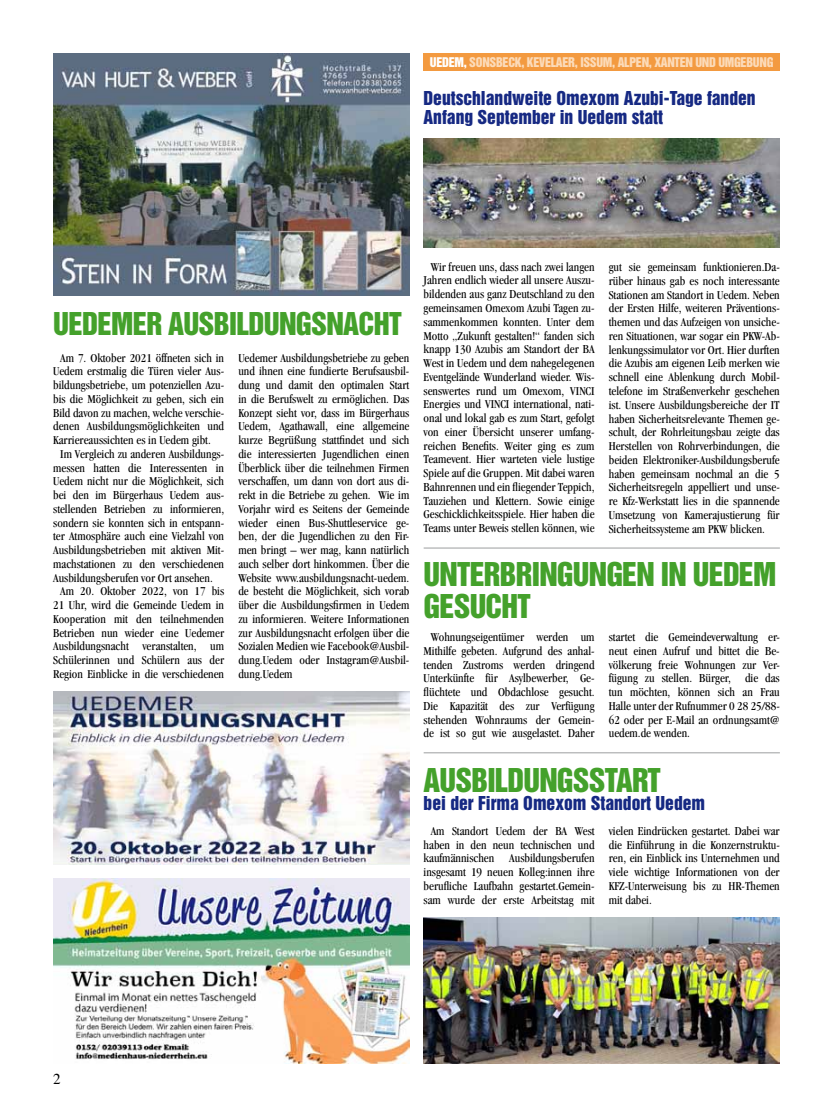
<style>
.page{position:relative;width:833px;height:1117px;background:#fff}
.page>*{position:absolute;margin:0;border:0;box-sizing:border-box;transform-origin:0 0}
.t1{font:30px/31.2px "Helvetica Inserat";letter-spacing:-.025em;color:#44a12b}
.t2{font:28.75px "Helvetica Inserat";letter-spacing:-.025em;color:#44a12b}
.t3{font:17.5px/18.8px "Helvetica Inserat";color:#162983}
.t4{font:15px "Times";color:#000}
.t5{font:condensed 12.5px/13.8px "Garamond";color:#000;text-align:justify}
.t6{font:12.25px "Helvetica Inserat";letter-spacing:-.025em;color:#fcdbb9}
.s1{color:#fff}
</style>
<div class="page">
<div style="left:423px;top:53px;width:357px;height:18px;background:#f39a40"></div>
<img style="left:53px;top:53px;width:356px;height:242px">
<img style="left:53px;top:691px;width:356px;height:173px">
<img style="left:423px;top:917px;width:357px;height:146px">
<img style="left:53px;top:878px;width:356px;height:185px">
<img style="left:424px;top:138px;width:356px;height:109px">
<hr style="left:424px;top:547px;width:356px;height:1px;background:#9c9e9f">
<hr style="left:424px;top:752px;width:356px;height:1px;background:#9c9e9f">
<p class="t6" style="left:430px;top:54px;width:344px"><span class="s1">UEDEM,</span> SONSBECK, KEVELAER, ISSUM, ALPEN, XANTEN UND UMGEBUNG</p>
<h3 class="t3" style="left:423px;top:89px;width:333px">DEUTSCHLANDWEITE OMEXOM AZUBI-TAGE FANDEN<br>ANFANG SEPTEMBER IN UEDEM STATT</h3>
<h2 class="t2" style="left:53px;top:307px;width:350px">UEDEMER AUSBILDUNGSNACHT</h2>
<p class="t5" style="left:238px;top:350px;width:172px">Uedemer Ausbildungsbetriebe zu geben und ihnen eine fundierte Berufsausbil&shy;dung und damit den optimalen Start in die Berufswelt zu ermöglichen. Das Konzept sieht vor, dass im Bürgerhaus Uedem, Agathawall, eine allgemeine kurze Begrüßung stattfindet und sich die interessierten Jugendlichen einen Überblick über die teilnehmen Firmen verschaffen, um dann von dort aus di&shy;rekt in die Betriebe zu gehen. Wie im Vorjahr wird es Seitens der Gemeinde wieder einen Bus-Shuttleservice ge&shy;ben, der die Jugendlichen zu den Fir&shy;men bringt – wer mag, kann natürlich auch selber dort hinkommen. Über die Website www.ausbildungsnacht-uedem. de besteht die Möglichkeit, sich vorab über die Ausbildungsfirmen in Uedem zu informieren. Weitere Informationen zur Ausbildungsnacht erfolgen über die Sozialen Medien wie Facebook@Ausbil&shy;dung.Uedem oder Instagram@Ausbil&shy;dung.Uedem</p>
<p class="t5" style="left:60px;top:350px;width:165px">Am 7. Oktober 2021 öffneten sich in</p>
<p class="t5" style="left:53px;top:364px;width:172px">Uedem erstmalig die Türen vieler Aus-</p>
<p class="t5" style="left:53px;top:378px;width:172px">bildungsbetriebe, um potenziellen Azu-</p>
<p class="t5" style="left:53px;top:392px;width:172px">bis die Möglichkeit zu geben, sich ein</p>
<p class="t5" style="left:53px;top:405px;width:172px">Bild davon zu machen, welche verschie-</p>
<p class="t5" style="left:53px;top:419px;width:172px">denen Ausbildungsmöglichkeiten und</p>
<p class="t5" style="left:53px;top:433px;width:159px">Karriereaussichten es in Uedem gibt.</p>
<p class="t5" style="left:60px;top:447px;width:165px">Im Vergleich zu anderen Ausbildungs-</p>
<p class="t5" style="left:53px;top:460px;width:172px">messen hatten die Interessenten in</p>
<p class="t5" style="left:53px;top:474px;width:172px">Uedem nicht nur die Möglichkeit, sich</p>
<p class="t5" style="left:53px;top:488px;width:172px">bei den im Bürgerhaus Uedem aus-</p>
<p class="t5" style="left:53px;top:502px;width:172px">stellenden Betrieben zu informieren,</p>
<p class="t5" style="left:53px;top:515px;width:172px">sondern sie konnten sich in entspann-</p>
<p class="t5" style="left:53px;top:529px;width:172px">ter Atmosphäre auch eine Vielzahl von</p>
<p class="t5" style="left:53px;top:543px;width:172px">Ausbildungsbetrieben mit aktiven Mit-</p>
<p class="t5" style="left:53px;top:557px;width:172px">machstationen zu den verschiedenen</p>
<p class="t5" style="left:53px;top:570px;width:161px">Ausbildungsberufen vor Ort ansehen.</p>
<p class="t5" style="left:60px;top:584px;width:165px">Am 20. Oktober 2022, von 17 bis</p>
<p class="t5" style="left:53px;top:598px;width:172px">21 Uhr, wird die Gemeinde Uedem in</p>
<p class="t5" style="left:53px;top:612px;width:172px">Kooperation mit den teilnehmenden</p>
<p class="t5" style="left:53px;top:625px;width:172px">Betrieben nun wieder eine Uedemer</p>
<p class="t5" style="left:53px;top:639px;width:172px">Ausbildungsnacht veranstalten, um</p>
<p class="t5" style="left:53px;top:653px;width:172px">Schülerinnen und Schülern aus der</p>
<p class="t5" style="left:53px;top:667px;width:172px">Region Einblicke in die verschiedenen</p>
<p class="t5" style="left:423px;top:260px;width:172px;text-align:center">Wir freuen uns, dass nach zwei langen Jahren endlich wieder all unsere Auszu&shy;bildenden aus ganz Deutschland zu den gemeinsamen Omexom Azubi Tagen zu&shy;sammenkommen konnten. Unter dem Motto „Zukunft gestalten!“ fanden sich knapp 130 Azubis am Standort der BA West in Uedem und dem nahegelegenen Eventgelände Wunderland wieder. Wis&shy;senswertes rund um Omexom, VINCI Energies und VINCI international, nati&shy;onal und lokal gab es zum Start, gefolgt von einer Übersicht unserer umfang&shy;reichen Benefits. Weiter ging es zum Teamevent. Hier warteten viele lustige Spiele auf die Gruppen. Mit dabei waren Bahnrennen und ein fliegender Teppich, Tauziehen und Klettern. Sowie einige Geschicklichkeitsspiele. Hier haben die Teams unter Beweis stellen können, wie</p>
<p class="t5" style="left:609px;top:260px;width:172px">gut sie gemeinsam funktionieren.Da&shy;rüber hinaus gab es noch interessante Stationen am Standort in Uedem. Neben der Ersten Hilfe, weiteren Präventions&shy;themen und das Aufzeigen von unsiche&shy;ren Situationen, war sogar ein PKW-Ab&shy;lenkungssimulator vor Ort. Hier durften die Azubis am eigenen Leib merken wie schnell eine Ablenkung durch Mobil&shy;telefone im Straßenverkehr geschehen ist. Unsere Ausbildungsbereiche der IT haben Sicherheitsrelevante Themen ge&shy;schult, der Rohrleitungsbau zeigte das Herstellen von Rohrverbindungen, die beiden Elektroniker-Ausbildungsberufe haben gemeinsam nochmal an die 5<br>Sicherheitsregeln appelliert und unse&shy;re Kfz-Werkstatt lies in die spannende Umsetzung von Kamerajustierung für Sicherheitssysteme am PKW blicken.</p>
<h1 class="t1" style="left:423px;top:558px;width:354px">UNTERBRINGUNGEN IN UEDEM<br>GESUCHT</h1>
<p class="t5" style="left:609px;top:630px;width:172px">startet die Gemeindeverwaltung er&shy;neut einen Aufruf und bittet die Be&shy;völkerung freie Wohnungen zur Ver&shy;fügung zu stellen. Bürger, die das tun möchten, können sich an Frau Halle unter der Rufnummer 0 28 25/88- 62 oder per E-Mail an ordnungsamt@ uedem.de wenden.</p>
<p class="t5" style="left:423px;top:630px;width:172px;text-align:center">Wohnungseigentümer werden um Mithilfe gebeten. Aufgrund des anhal&shy;tenden Zustroms werden dringend Unterkünfte für Asylbewerber, Ge&shy;flüchtete und Obdachlose gesucht.<br>Die Kapazität des zur Verfügung stehenden Wohnraums der Gemein&shy;de ist so gut wie ausgelastet. Daher</p>
<h1 class="t1" style="left:423px;top:764px;width:239px">AUSBILDUNGSSTART</h1>
<h3 class="t3" style="left:423px;top:793px;width:283px">BEI DER FIRMA OMEXOM STANDORT UEDEM</h3>
<p class="t5" style="left:609px;top:823px;width:172px">vielen Eindrücken gestartet. Dabei war die Einführung in die Konzernstruktu&shy;ren, ein Einblick ins Unternehmen und viele wichtige Informationen von der KFZ-Unterweisung bis zu HR-Themen mit dabei.</p>
<p class="t5" style="left:423px;top:823px;width:172px;text-align:center">Am Standort Uedem der BA West haben in den neun technischen und kaufmännischen Ausbildungsberufen insgesamt 19 neuen Kolleg:innen ihre berufliche Laufbahn gestartet.Gemein&shy;sam wurde der erste Arbeitstag mit</p>
<p class="t4" style="left:53px;top:1064px;width:9px">2</p>
</div>
